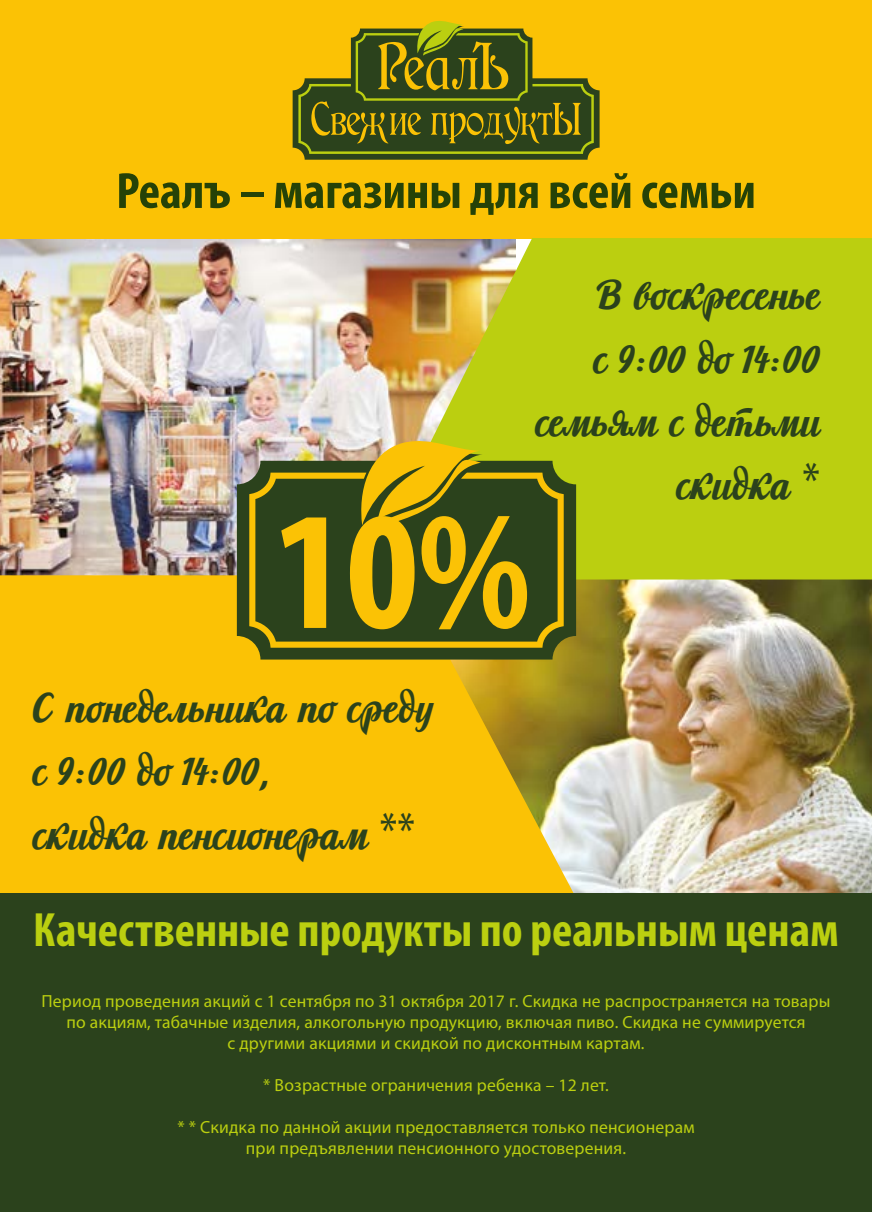
<style>
.page{position:relative;width:872px;height:1212px;background:#fff}
.page>*{position:absolute;margin:0;border:0;box-sizing:border-box;transform-origin:0 0}
.t1{font:700 condensed 169.95px "Myriad Pro";color:#fbc205}
.t2{font:52.8px/63.3px "Arctikascript";letter-spacing:.01em;color:#2b421c;text-align:right;scale:.8 1}
.t3{font:700 condensed 51.3px "Myriad Pro";color:#254207}
.t4{font:700 condensed 48.3px "Myriad Pro";color:#bbcf10}
.t5{font:17.55px/21.1px "Myriad Pro";letter-spacing:.01em;color:#bbcf10;text-align:center}
.s1{font-family:"Myriad Pro"}
</style>
<div class="page">
<img style="left:0;top:238px;width:362px;height:337px">
<img style="left:599px;top:579px;width:273px;height:314px">
<svg style="left:0;top:575px;width:599px;height:318px;background:#f1bd10"></svg>
<div style="left:0;top:893px;width:872px;height:319px;background:#2b421c"></div>
<div style="left:0;top:0;width:872px;height:238px;background:#fbc205"></div>
<div style="left:293px;top:78px;width:306px;height:82px;background:#2b421c;border-radius:12px"></div>
<svg style="left:298px;top:21px;width:296px;height:133px"></svg>
<svg style="left:362px;top:238px;width:510px;height:341px;background:#bdc71e"></svg>
<img style="left:237px;top:429px;width:339px;height:230px">
<svg style="left:249px;top:473px;width:314px;height:175px;background:#3f4e19"></svg>
<svg style="left:358px;top:436px;width:123px;height:95px;background:#a2901c"></svg>
<h3 class="t3" style="left:116px;top:159px;width:641px">Реалъ – магазины для всей семьи</h3>
<h2 class="t2" style="left:535px;top:264px;width:357px">В воскресенье<br>с 9:00 до 14:00 семьям с детьми скидка <span class="s1">*</span></h2>
<h1 class="t1" style="left:274px;top:465px;width:258px">10%</h1>
<h2 class="t2" style="left:33px;top:677px;width:502px;text-align:left">С понедельника по среду с 9:00 до 14:00,<br>скидка пенсионерам <span class="s1">**</span></h2>
<h3 class="t4" style="left:33px;top:900px;width:807px">Качественные продукты по реальным ценам</h3>
<p class="t5" style="left:41px;top:990px;width:790px">Период проведения акций с 1 сентября по 31 октября 2017 г. Скидка не распространяется на товары по акциям, табачные изделия, алкогольную продукцию, включая пиво. Скидка не суммируется<br>с другими акциями и скидкой по дисконтным картам.</p>
<p class="t5" style="left:263px;top:1074px;width:347px">* Возрастные ограничения ребенка – 12 лет.</p>
<p class="t5" style="left:177px;top:1116px;width:519px">* * Скидка по данной акции предоставляется только пенсионерам при предъявлении пенсионного удостоверения.</p>
</div>
